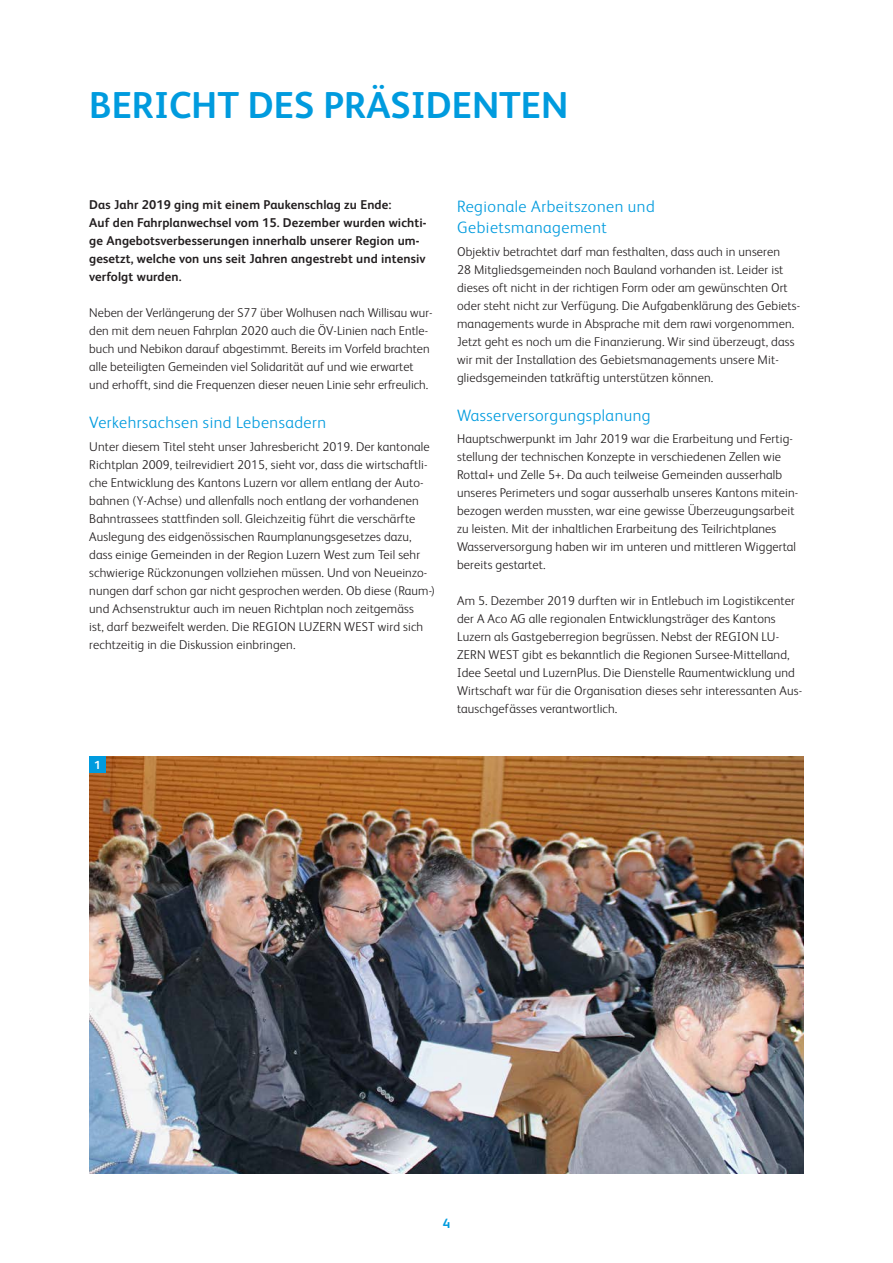
<style>
.page{position:relative;width:893px;height:1263px;background:#fff}
.page>*{position:absolute;margin:0;border:0;box-sizing:border-box;transform-origin:0 0}
.t1{font:700 37.5px "FS Albert";color:#009bde}
.t2{font:300 16.5px/21px "FS Albert";letter-spacing:.03em;color:#009bde}
.t3{font:700 13.5px "FS Albert";color:#009bde}
.t4{font:300 12.75px/18px "FS Albert";letter-spacing:.01em;color:#231f20}
.t5{font:700 12.75px/18px "FS Albert";letter-spacing:.01em;color:#231f20}
.t6{font:700 11.7px "FS Albert";color:#fff}
</style>
<div class="page">
<img style="left:89px;top:756px;width:715px;height:418px">
<div style="left:89px;top:756px;width:16px;height:16px;background:#009bde"></div>
<h1 class="t1" style="left:89px;top:80px;width:480px">BERICHT DES PRÄSIDENTEN</h1>
<p class="t5" style="left:89px;top:195px;width:339px">Das Jahr 2019 ging mit einem Paukenschlag zu Ende:<br>Auf den Fahrplanwechsel vom 15. Dezember wurden wichti&shy;ge Angebotsverbesserungen innerhalb unserer Region um&shy;gesetzt, welche von uns seit Jahren angestrebt und intensiv verfolgt wurden.</p>
<p class="t4" style="left:89px;top:303px;width:345px">Neben der Verlängerung der S77 über Wolhusen nach Willisau wur&shy;den mit dem neuen Fahrplan 2020 auch die ÖV-Linien nach Entle&shy;buch und Nebikon darauf abgestimmt. Bereits im Vorfeld brachten alle beteiligten Gemeinden viel Solidarität auf und wie erwartet und erhofft, sind die Frequenzen dieser neuen Linie sehr erfreulich.</p>
<p class="t2" style="left:89px;top:411px;width:238px">Verkehrsachsen sind Lebensadern</p>
<p class="t4" style="left:89px;top:437px;width:347px">Unter diesem Titel steht unser Jahresbericht 2019. Der kantonale Richtplan 2009, teilrevidiert 2015, sieht vor, dass die wirtschaftli&shy;che Entwicklung des Kantons Luzern vor allem entlang der Auto&shy;bahnen (Y-Achse) und allenfalls noch entlang der vorhandenen Bahntrassees stattfinden soll. Gleichzeitig führt die verschärfte Auslegung des eidgenössischen Raumplanungsgesetzes dazu, dass einige Gemeinden in der Region Luzern West zum Teil sehr schwierige Rückzonungen vollziehen müssen. Und von Neueinzo&shy;nungen darf schon gar nicht gesprochen werden. Ob diese (Raum-) und Achsenstruktur auch im neuen Richtplan noch zeitgemäss<br>ist, darf bezweifelt werden. Die REGION LUZERN WEST wird sich rechtzeitig in die Diskussion einbringen.</p>
<p class="t6" style="left:94px;top:757px;width:8px">1</p>
<p class="t2" style="left:457px;top:195px;width:199px">Regionale Arbeitszonen und<br>Gebietsmanagement</p>
<p class="t4" style="left:457px;top:242px;width:345px">Objektiv betrachtet darf man festhalten, dass auch in unseren<br>28 Mitgliedsgemeinden noch Bauland vorhanden ist. Leider ist dieses oft nicht in der richtigen Form oder am gewünschten Ort oder steht nicht zur Verfügung. Die Aufgabenklärung des Gebiets&shy;managements wurde in Absprache mit dem rawi vorgenommen.<br>Jetzt geht es noch um die Finanzierung. Wir sind überzeugt, dass wir mit der Installation des Gebietsmanagements unsere Mit&shy;gliedsgemeinden tatkräftig unterstützen können.</p>
<p class="t2" style="left:457px;top:404px;width:195px">Wasserversorgungsplanung</p>
<p class="t4" style="left:457px;top:429px;width:343px">Hauptschwerpunkt im Jahr 2019 war die Erarbeitung und Fertig&shy;stellung der technischen Konzepte in verschiedenen Zellen wie Rottal+ und Zelle 5+. Da auch teilweise Gemeinden ausserhalb unseres Perimeters und sogar ausserhalb unseres Kantons mitein&shy;bezogen werden mussten, war eine gewisse Überzeugungsarbeit zu leisten. Mit der inhaltlichen Erarbeitung des Teilrichtplanes Wasserversorgung haben wir im unteren und mittleren Wiggertal bereits gestartet.</p>
<p class="t4" style="left:457px;top:591px;width:346px">Am 5. Dezember 2019 durften wir in Entlebuch im Logistikcenter der A Aco AG alle regionalen Entwicklungsträger des Kantons Luzern als Gastgeberregion begrüssen. Nebst der REGION LU-ZERN WEST gibt es bekanntlich die Regionen Sursee-Mittelland, Idee Seetal und LuzernPlus. Die Dienstelle Raumentwicklung und Wirtschaft war für die Organisation dieses sehr interessanten Aus&shy;tauschgefässes verantwortlich.</p>
<p class="t3" style="left:443px;top:1214px;width:9px">4</p>
</div>
